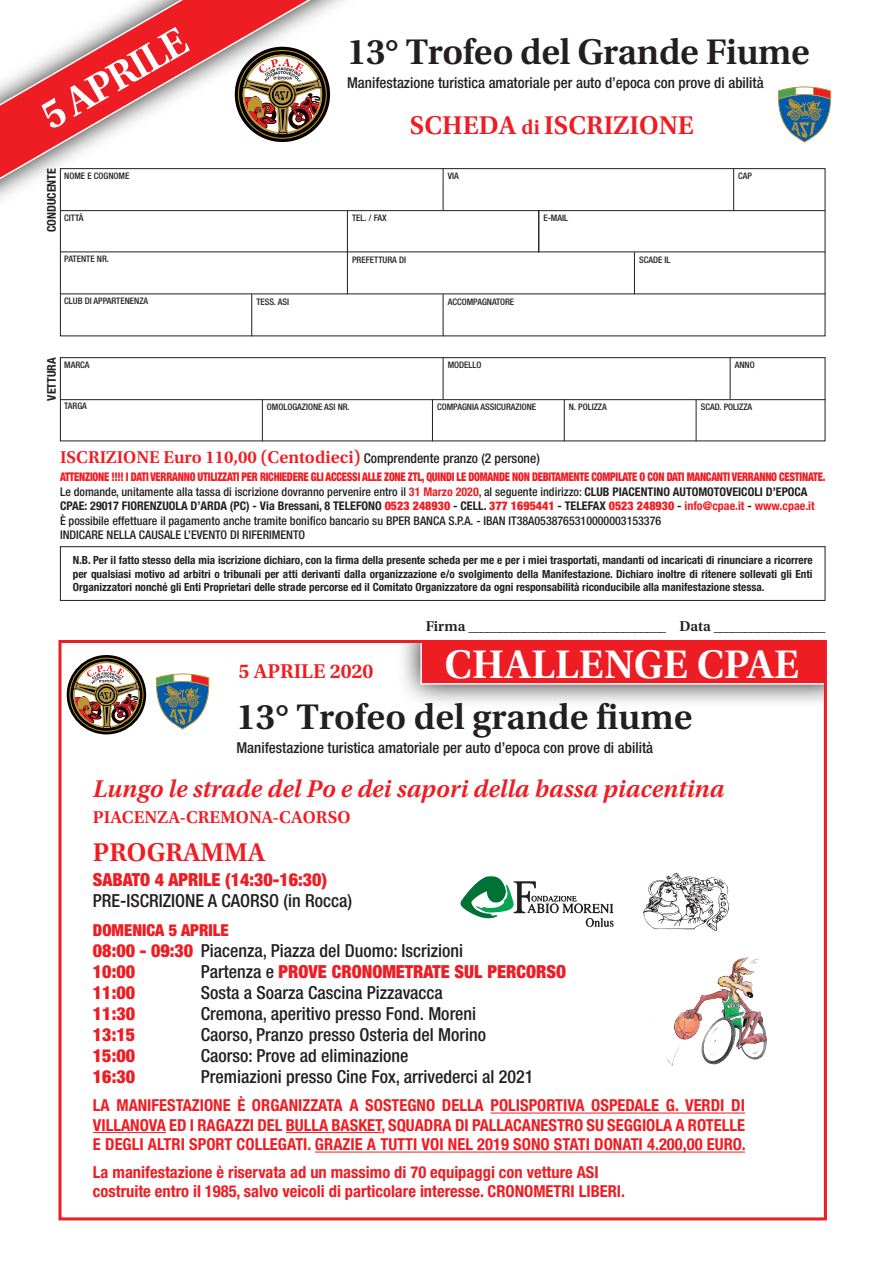
<style>
.page{position:relative;width:893px;height:1263px;background:#fff}
.page>*{position:absolute;margin:0;border:0;box-sizing:border-box;transform-origin:0 0}
.t1{font:600 42px "Utopia Std";color:#fff}
.t2{font:600 37.5px "Utopia Std";letter-spacing:-.01em;color:#231f20}
.t3{font:600 27px "Utopia Std";color:#ee1d23}
.t4{font:italic 600 25.5px "Utopia Std";color:#ee1d23}
.t5{font:600 21px "Utopia Std";color:#ee1d23}
.t6{font:500 condensed 18px/21px "Helvetica Neue LT Std";color:#231f20}
.t7{font:900 condensed 18px "Helvetica Neue LT Std";color:#ee1d23}
.t8{font:600 18px "Utopia Std";color:#ee1d23}
.t9{font:700 condensed 16.5px/19.5px "Helvetica Neue LT Std";color:#ee1d23}
.t10{font:900 condensed 16.5px "Helvetica Neue LT Std";color:#ee1d23}
.t11{font:500 condensed 15px "Helvetica Neue LT Std";color:#231f20}
.t12{font:600 15px "Utopia Std";letter-spacing:-.005em;color:#231f20}
.t13{font:500 condensed 12px/14.4px "Helvetica Neue LT Std";color:#231f20}
.t14{font:700 condensed 12px "Helvetica Neue LT Std";color:#231f20}
.t15{font:700 condensed 11.25px/13.5px "Helvetica Neue LT Std";color:#231f20;text-align:justify}
.t16{font:500 condensed 9px "Helvetica Neue LT Std";color:#231f20}
.s1{font-size:21px}
.s2{font-family:"Helvetica Neue LT Std";font-weight:500;font-stretch:condensed;font-size:13.5px;color:#231f20}
.s3{font-weight:900;color:#ee1d23}
.s4{font-weight:700;color:#ee1d23}
.s5{font-weight:700}
.s6{font-weight:500;color:#231f20}
</style>
<div class="page">
<svg style="left:403px;top:644px;width:420px;height:59px;background:#cecdcd"></svg>
<div style="left:420px;top:644px;width:403px;height:41px;background:#ee1d23"></div>
<div style="left:59px;top:640px;width:768px;height:580px;border:3px solid #ee1d23"></div>
<div style="left:60px;top:546px;width:765px;height:55px;border:1px solid #231f20"></div>
<hr style="left:443px;top:294px;width:1px;height:42px;background:#231f20">
<hr style="left:251px;top:294px;width:1px;height:42px;background:#231f20">
<hr style="left:634px;top:252px;width:1px;height:42px;background:#231f20">
<hr style="left:538px;top:210px;width:1px;height:42px;background:#231f20">
<hr style="left:60px;top:210px;width:765px;height:1px;background:#231f20">
<hr style="left:60px;top:251px;width:765px;height:1px;background:#231f20">
<hr style="left:60px;top:293px;width:765px;height:1px;background:#231f20">
<img style="left:67px;top:655px;width:79px;height:79px">
<div style="left:60px;top:357px;width:765px;height:84px;border:1px solid #231f20"></div>
<hr style="left:443px;top:357px;width:1px;height:42px;background:#231f20">
<hr style="left:262px;top:399px;width:1px;height:42px;background:#231f20">
<hr style="left:432px;top:399px;width:1px;height:42px;background:#231f20">
<hr style="left:564px;top:399px;width:1px;height:42px;background:#231f20">
<hr style="left:696px;top:399px;width:1px;height:42px;background:#231f20">
<hr style="left:730px;top:357px;width:1px;height:42px;background:#231f20">
<hr style="left:60px;top:399px;width:765px;height:1px;background:#231f20">
<img style="left:666px;top:956px;width:102px;height:110px">
<hr style="left:491px;top:1113px;width:254px;height:1px;background:#ee1d23">
<hr style="left:93px;top:1132px;width:73px;height:1px;background:#ee1d23">
<hr style="left:286px;top:1132px;width:96px;height:1px;background:#ee1d23">
<hr style="left:315px;top:1152px;width:430px;height:1px;background:#ee1d23">
<img style="left:644px;top:873px;width:85px;height:59px">
<img style="left:461px;top:881px;width:153px;height:46px">
<img style="left:472px;top:876px;width:44px;height:42px">
<div style="left:0;top:0;width:488px;height:293px;background:#fff"></div>
<svg style="left:0;top:0;width:468px;height:273px"></svg>
<svg style="left:156px;top:673px;width:54px;height:57px"></svg>
<svg style="left:705px;top:86px;width:127px;height:230px"></svg>
<h1 class="t1" style="left:32px;top:98px;width:164px;rotate:-30deg">5 APRILE</h1>
<p class="t14" style="left:44px;top:232px;width:65px;rotate:-90deg">CONDUCENTE</p>
<p class="t16" style="left:64px;top:170px;width:67px">NOME E COGNOME</p>
<p class="t16" style="left:64px;top:254px;width:46px">PATENTE NR.</p>
<p class="t16" style="left:64px;top:296px;width:85px">CLUB DI APPARTENENZA</p>
<p class="t16" style="left:64px;top:212px;width:21px">CITTÀ</p>
<p class="t14" style="left:44px;top:401px;width:45px;rotate:-90deg">VETTURA</p>
<p class="t16" style="left:64px;top:359px;width:27px">MARCA</p>
<p class="t16" style="left:64px;top:401px;width:24px">TARGA</p>
<h2 class="t2" style="left:347px;top:31px;width:465px">13° Trofeo del Grande Fiume</h2>
<p class="t11" style="left:347px;top:74px;width:418px">Manifestazione turistica amatoriale per auto d’epoca con prove di abilità</p>
<h3 class="t3" style="left:410px;top:110px;width:286px">SCHEDA <span class="s1">di</span> ISCRIZIONE</h3>
<p class="t16" style="left:448px;top:170px;width:12px">VIA</p>
<p class="t16" style="left:738px;top:170px;width:15px">CAP</p>
<p class="t16" style="left:352px;top:212px;width:36px">TEL. / FAX</p>
<p class="t16" style="left:543px;top:212px;width:26px">E-MAIL</p>
<p class="t16" style="left:352px;top:254px;width:55px">PREFETTURA DI</p>
<p class="t16" style="left:256px;top:296px;width:34px">TESS. ASI</p>
<p class="t16" style="left:448px;top:296px;width:68px">ACCOMPAGNATORE</p>
<p class="t16" style="left:448px;top:359px;width:35px">MODELLO</p>
<p class="t16" style="left:639px;top:254px;width:33px">SCADE IL</p>
<p class="t16" style="left:735px;top:359px;width:22px">ANNO</p>
<p class="t16" style="left:267px;top:401px;width:84px">OMOLOGAZIONE ASI NR.</p>
<p class="t16" style="left:437px;top:401px;width:101px">COMPAGNIA ASSICURAZIONE</p>
<p class="t16" style="left:569px;top:401px;width:39px">N. POLIZZA</p>
<p class="t16" style="left:701px;top:401px;width:53px">SCAD. POLIZZA</p>
<h3 class="t8" style="left:60px;top:447px;width:481px">ISCRIZIONE Euro 110,00 (Centodieci) <span class="s2">Comprendente pranzo (2 persone)</span></h3>
<p class="t13" style="left:60px;top:470px;width:767px"><span class="s3">ATTENZIONE !!!! I DATI VERRANNO UTILIZZATI PER RICHIEDERE GLI ACCESSI ALLE ZONE ZTL, QUINDI LE DOMANDE NON DEBITAMENTE COMPILATE O CON DATI MANCANTI VERRANNO CESTINATE.<br></span>Le domande, unitamente alla tassa di iscrizione dovranno pervenire entro il <span class="s4">31 Marzo 2020</span>, al seguente indirizzo: <span class="s5">CLUB PIACENTINO AUTOMOTOVEICOLI D’EPOCA CPAE: 29017 FIORENZUOLA D’ARDA (PC) - Via Bressani, 8 TELEFONO</span> <span class="s3">0523 248930</span> <span class="s5">- CELL.</span> <span class="s3">377 1695441</span> <span class="s5">- TELEFAX</span> <span class="s3">0523 248930</span> <span class="s5">-</span> <span class="s4">info@cpae.it</span> <span class="s5">-</span> <span class="s4">www.cpae.it<br></span>È possibile effettuare il pagamento anche tramite bonifico bancario su BPER BANCA S.P.A. - IBAN IT38A0538765310000003153376<br>INDICARE NELLA CAUSALE L’EVENTO DI RIFERIMENTO</p>
<p class="t15" style="left:73px;top:553px;width:741px">N.B. Per il fatto stesso della mia iscrizione dichiaro, con la firma della presente scheda per me e per i miei trasportati, mandanti od incaricati di rinunciare a ricorrere per qualsiasi motivo ad arbitri o tribunali per atti derivanti dalla organizzazione e/o svolgimento della Manifestazione. Dichiaro inoltre di ritenere sollevati gli Enti Organizzatori nonché gli Enti Proprietari delle strade percorse ed il Comitato Organizzatore da ogni responsabilità riconducibile alla manifestazione stessa.</p>
<h3 class="t5" style="left:239px;top:659px;width:136px">5 APRILE 2020</h3>
<p class="t12" style="left:426px;top:617px;width:401px">Firma ________________________________ Data __________________</p>
<h1 class="t1" style="left:445px;top:640px;width:356px">CHALLENGE CPAE</h1>
<h2 class="t2" style="left:236px;top:696px;width:458px">13° Trofeo del grande fiume</h2>
<p class="t11" style="left:236px;top:739px;width:418px">Manifestazione turistica amatoriale per auto d’epoca con prove di abilità</p>
<h3 class="t4" style="left:93px;top:774px;width:633px">Lungo le strade del Po e dei sapori della bassa piacentina</h3>
<h3 class="t8" style="left:93px;top:807px;width:259px">PIACENZA-CREMONA-CAORSO</h3>
<h3 class="t3" style="left:93px;top:837px;width:174px">PROGRAMMA</h3>
<h3 class="t7" style="left:93px;top:868px;width:236px">SABATO 4 APRILE (14:30-16:30)</h3>
<h3 class="t6" style="left:93px;top:890px;width:261px">PRE-ISCRIZIONE A CAORSO (in Rocca)</h3>
<h3 class="t10" style="left:93px;top:920px;width:137px">DOMENICA 5 APRILE</h3>
<h3 class="t6" style="left:93px;top:940px;width:372px"><span class="s3">08:00 - 09:30</span> Piacenza, Piazza del Duomo: Iscrizioni<br><span class="s3">10:00</span></h3>
<h3 class="t7" style="left:201px;top:961px;width:367px"><span class="s6">Partenza e</span> PROVE CRONOMETRATE SUL PERCORSO</h3>
<h3 class="t7" style="left:93px;top:982px;width:44px">11:00</h3>
<h3 class="t6" style="left:201px;top:982px;width:243px">Sosta a Soarza Cascina Pizzavacca</h3>
<h3 class="t7" style="left:93px;top:1003px;width:44px">11:30</h3>
<h3 class="t6" style="left:201px;top:1003px;width:277px">Cremona, aperitivo presso Fond. Moreni</h3>
<h3 class="t7" style="left:93px;top:1024px;width:44px">13:15</h3>
<h3 class="t6" style="left:201px;top:1024px;width:287px">Caorso, Pranzo presso Osteria del Morino</h3>
<h3 class="t7" style="left:93px;top:1045px;width:44px">15:00</h3>
<h3 class="t6" style="left:201px;top:1045px;width:209px">Caorso: Prove ad eliminazione</h3>
<h3 class="t7" style="left:93px;top:1066px;width:44px">16:30</h3>
<h3 class="t6" style="left:201px;top:1066px;width:334px">Premiazioni presso Cine Fox, arrivederci al 2021</h3>
<p class="t9" style="left:93px;top:1095px;width:654px;text-align:justify">LA MANIFESTAZIONE È ORGANIZZATA A SOSTEGNO DELLA POLISPORTIVA OSPEDALE G. VERDI DI VILLANOVA ED I RAGAZZI DEL BULLA BASKET, SQUADRA DI PALLACANESTRO SU SEGGIOLA A ROTELLE E DEGLI ALTRI SPORT COLLEGATI. GRAZIE A TUTTI VOI NEL 2019 SONO STATI DONATI 4.200,00 EURO.</p>
<h3 class="t9" style="left:93px;top:1162px;width:534px">La manifestazione è riservata ad un massimo di 70 equipaggi con vetture ASI costruite entro il 1985, salvo veicoli di particolare interesse. CRONOMETRI LIBERI.</h3>
</div>
